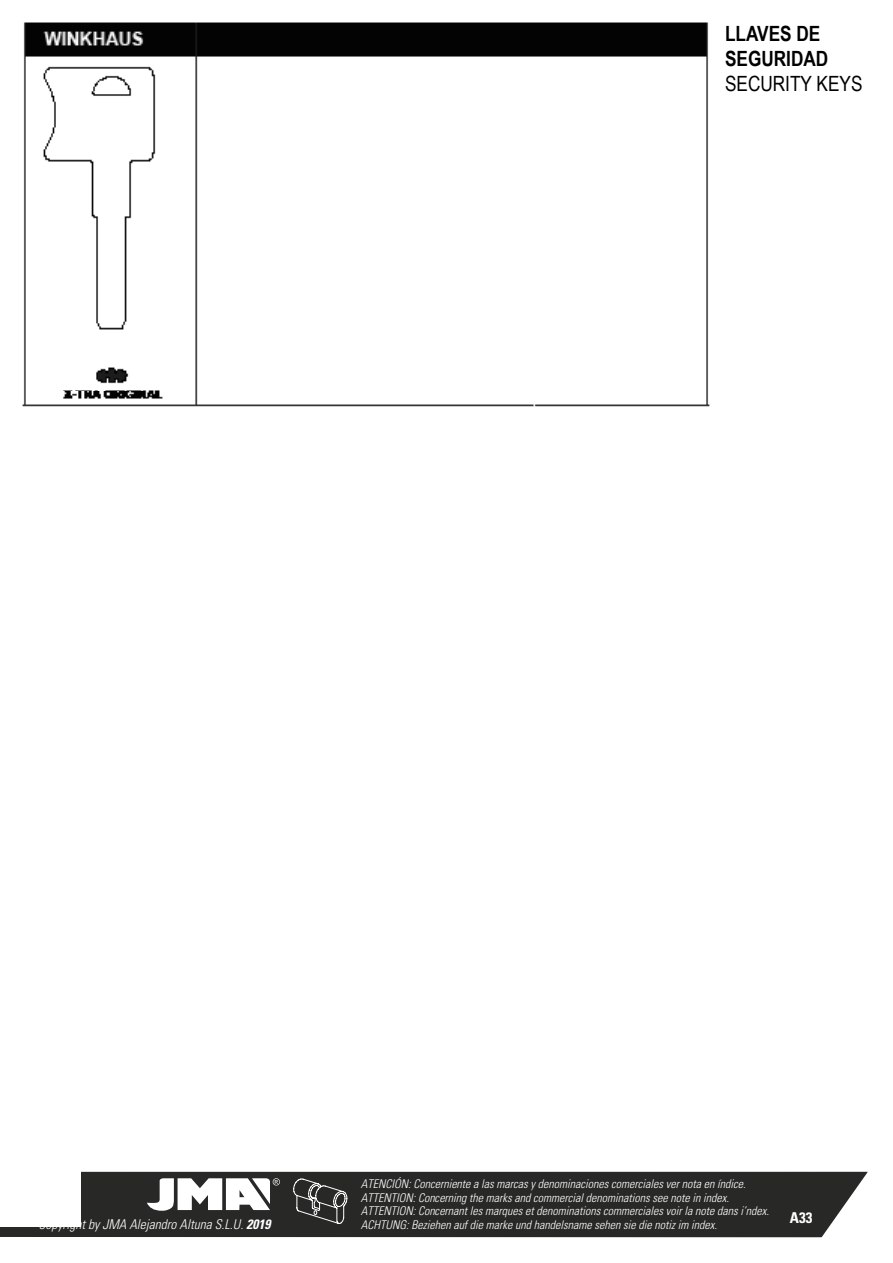
<style>
.page{position:relative;width:893px;height:1263px;background:#fff}
.page>*{position:absolute;margin:0;border:0;box-sizing:border-box;transform-origin:0 0}
.t1{font:700 21px/25.2px "Arial Narrow";color:#000}
.t2{font:21px "Arial Narrow";color:#000}
.t3{font:700 condensed 15px "Univers LT";color:#fff}
.t4{font:italic 300 condensed 13.5px "Univers LT";color:#fff}
.t5{font:italic 300 condensed 12px/13.5px "Univers LT";color:#fff}
.s1{font-weight:700}
</style>
<div class="page">
<div style="left:0;top:1171px;width:868px;height:66px;background:#282827"></div>
<svg style="left:147px;top:1178px;width:133px;height:33px"></svg>
<svg style="left:293px;top:1178px;width:55px;height:46px;background:#4a4a49"></svg>
<img style="left:0;top:1171px;width:81px;height:56px">
<img style="left:22px;top:22px;width:688px;height:385px">
<h1 class="t1" style="left:725px;top:20px;width:105px">LLAVES DE<br>SEGURIDAD</h1>
<h1 class="t2" style="left:725px;top:68px;width:139px">SECURITY KEYS</h1>
<p class="t5" style="left:361px;top:1177px;width:410px">ATENCIÓN: Concerniente a las marcas y denominaciones comerciales ver nota en índice.<br>ATTENTION: Concerning the marks and commercial denominations see note in index.<br>ATTENTION: Concernant les marques et denominations commerciales voir la note dans i’ndex.</p>
<p class="t4" style="left:39px;top:1216px;width:233px">Copyright by JMA Alejandro Altuna S.L.U. <span class="s1">2019</span></p>
<p class="t5" style="left:361px;top:1217px;width:358px">ACHTUNG: Beziehen auf die marke und handelsname sehen sie die notiz im index.</p>
<p class="t3" style="left:790px;top:1208px;width:24px">A33</p>
</div>
